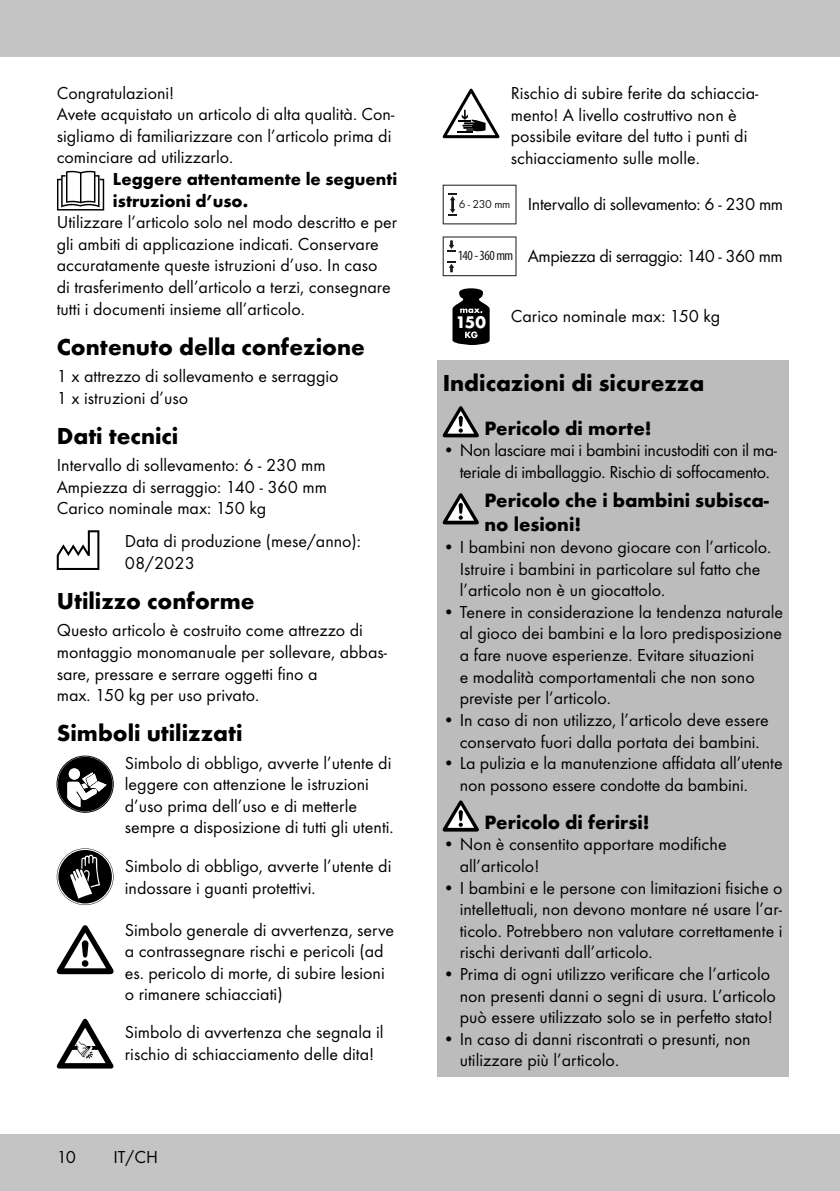
<style>
.page{position:relative;width:840px;height:1191px;background:#fff}
.page>*{position:absolute;margin:0;border:0;box-sizing:border-box;transform-origin:0 0}
.t1{font:700 24px "Futura TOT";color:#000}
.t2{font:700 20px/24px "Futura TOT";color:#000}
.t3{font:18px/21.6px "Futura TOT Boo";color:#000}
.t4{font:18px/21.6px "Futura TOT Boo";letter-spacing:-.02em;color:#000;text-align:center}
.t5{font:700 18px/21.6px "Futura TOT";color:#000}
.t6{font:18px "Futura TOT Boo";letter-spacing:-.025em;color:#000}
.t7{font:700 17.4px "Futura TOT";color:#fff}
.s1{font-size:12px;color:#1b181c}
.s2{font-family:"Myriad Pro";font-stretch:condensed;font-size:14px;color:#1b181c}
</style>
<div class="page">
<div style="left:0;top:1134px;width:839px;height:57px;background:#c5c4c4"></div>
<div style="left:0;top:0;width:839px;height:57px;background:#c5c4c4"></div>
<svg style="left:57px;top:171px;width:47px;height:39px"></svg>
<svg style="left:57px;top:530px;width:42px;height:40px"></svg>
<svg style="left:57px;top:756px;width:56px;height:56px"></svg>
<svg style="left:57px;top:848px;width:56px;height:57px"></svg>
<svg style="left:57px;top:925px;width:56px;height:49px"></svg>
<svg style="left:57px;top:1018px;width:56px;height:50px"></svg>
<div style="left:437px;top:360px;width:351px;height:41px;background:#bcbcbc"></div>
<div style="left:437px;top:396px;width:351px;height:48px;background:#bcbcbc"></div>
<div style="left:437px;top:425px;width:351px;height:63px;background:#bcbcbc"></div>
<div style="left:437px;top:474px;width:351px;height:67px;background:#bcbcbc"></div>
<div style="left:437px;top:522px;width:351px;height:84px;background:#bcbcbc"></div>
<div style="left:437px;top:587px;width:351px;height:127px;background:#bcbcbc"></div>
<div style="left:437px;top:695px;width:351px;height:62px;background:#bcbcbc"></div>
<div style="left:437px;top:738px;width:351px;height:63px;background:#bcbcbc"></div>
<div style="left:437px;top:796px;width:351px;height:42px;background:#bcbcbc"></div>
<div style="left:437px;top:820px;width:351px;height:62px;background:#bcbcbc"></div>
<div style="left:437px;top:863px;width:351px;height:105px;background:#bcbcbc"></div>
<div style="left:437px;top:949px;width:351px;height:84px;background:#bcbcbc"></div>
<div style="left:437px;top:1014px;width:351px;height:62px;background:#bcbcbc"></div>
<svg style="left:442px;top:89px;width:57px;height:49px"></svg>
<svg style="left:442px;top:185px;width:74px;height:39px"></svg>
<svg style="left:442px;top:236px;width:74px;height:40px"></svg>
<svg style="left:452px;top:288px;width:37px;height:57px"></svg>
<svg style="left:442px;top:406px;width:36px;height:31px"></svg>
<svg style="left:442px;top:493px;width:36px;height:31px"></svg>
<svg style="left:442px;top:800px;width:36px;height:31px"></svg>
<p class="t3" style="left:57px;top:82px;width:339px">Congratulazioni!<br>Avete acquistato un articolo di alta qualità. Con&shy;sigliamo di familiarizzare con l’articolo prima di cominciare ad utilizzarlo.</p>
<p class="t5" style="left:113px;top:168px;width:285px">Leggere attentamente le seguenti istruzioni d’uso.</p>
<p class="t3" style="left:57px;top:211px;width:341px">Utilizzare l’articolo solo nel modo descritto e per gli ambiti di applicazione indicati. Conservare accuratamente queste istruzioni d’uso. In caso<br>di trasferimento dell’articolo a terzi, consegnare tutti i documenti insieme all’articolo.</p>
<h1 class="t1" style="left:57px;top:332px;width:309px">Contenuto della confezione</h1>
<p class="t3" style="left:57px;top:365px;width:283px">1 x attrezzo di sollevamento e serraggio<br>1 x istruzioni d’uso</p>
<h1 class="t1" style="left:57px;top:421px;width:123px">Dati tecnici</h1>
<p class="t3" style="left:57px;top:454px;width:272px;text-align:justify">Intervallo di sollevamento: 6 - 230 mm Ampiezza di serraggio: 140 - 360 mm Carico nominale max: 150 kg</p>
<p class="t3" style="left:125px;top:530px;width:237px">Data di produzione (mese/anno):<br>08/2023</p>
<h1 class="t1" style="left:57px;top:586px;width:199px">Utilizzo conforme</h1>
<p class="t3" style="left:57px;top:619px;width:331px">Questo articolo è costruito come attrezzo di montaggio monomanuale per sollevare, abbas&shy;sare, pressare e serrare oggetti fino a<br>max. 150 kg per uso privato.</p>
<h1 class="t1" style="left:57px;top:718px;width:187px">Simboli utilizzati</h1>
<p class="t3" style="left:125px;top:751px;width:270px">Simbolo di obbligo, avverte l’utente di leggere con attenzione le istruzioni d’uso prima dell’uso e di metterle sempre a disposizione di tutti gli utenti.</p>
<p class="t3" style="left:125px;top:855px;width:268px">Simbolo di obbligo, avverte l’utente di indossare i guanti protettivi.</p>
<p class="t3" style="left:125px;top:918px;width:271px">Simbolo generale di avvertenza, serve a contrassegnare rischi e pericoli (ad es. pericolo di morte, di subire lesioni o rimanere schiacciati)</p>
<p class="t3" style="left:125px;top:1021px;width:260px">Simbolo di avvertenza che segnala il rischio di schiacciamento delle dita!</p>
<p class="t3" style="left:57px;top:1146px;width:21px">10</p>
<p class="t3" style="left:113px;top:1146px;width:46px">IT/CH</p>
<p class="t3" style="left:510px;top:82px;width:249px">Rischio di subire ferite da schiaccia&shy;mento! A livello costruttivo non è possibile evitare del tutto i punti di schiacciamento sulle molle.</p>
<p class="t4" style="left:458px;top:193px;width:326px"><span class="s1">6 - 230 mm</span> Intervallo di sollevamento: 6 - 230 mm</p>
<p class="t6" style="left:457px;top:245px;width:326px"><span class="s2">140 - 360 mm</span> Ampiezza di serraggio: 140 - 360 mm</p>
<p class="t7" style="left:455px;top:311px;width:32px">150</p>
<p class="t3" style="left:510px;top:305px;width:211px">Carico nominale max: 150 kg</p>
<h1 class="t1" style="left:442px;top:368px;width:263px">Indicazioni di sicurezza</h1>
<p class="t2" style="left:484px;top:415px;width:168px">Pericolo di morte!</p>
<p class="t4" style="left:442px;top:439px;width:336px">• Non lasciare mai i bambini incustoditi con il ma&shy;teriale di imballaggio. Rischio di soffocamento.</p>
<p class="t2" style="left:484px;top:488px;width:286px">Pericolo che i bambini subisca&shy;no lesioni!</p>
<p class="t3" style="left:459px;top:536px;width:313px;text-indent:-17px">• I bambini non devono giocare con l’articolo.<br>Istruire i bambini in particolare sul fatto che l’articolo non è un giocattolo.</p>
<p class="t3" style="left:459px;top:601px;width:325px;text-indent:-17px">• Tenere in considerazione la tendenza naturale al gioco dei bambini e la loro predisposizione a fare nuove esperienze. Evitare situazioni<br>e modalità comportamentali che non sono previste per l’articolo.</p>
<p class="t3" style="left:442px;top:709px;width:327px;text-align:center">• In caso di non utilizzo, l’articolo deve essere conservato fuori dalla portata dei bambini.</p>
<p class="t3" style="left:459px;top:752px;width:324px;text-indent:-17px">• La pulizia e la manutenzione affidata all’utente non possono essere condotte da bambini.</p>
<p class="t2" style="left:484px;top:809px;width:166px">Pericolo di ferirsi!</p>
<p class="t3" style="left:459px;top:833px;width:268px;text-indent:-17px">• Non è consentito apportare modifiche all’articolo!</p>
<p class="t3" style="left:459px;top:876px;width:324px;text-align:justify;text-indent:-17px">• I bambini e le persone con limitazioni fisiche o intellettuali, non devono montare né usare l’ar&shy;ticolo. Potrebbero non valutare correttamente i rischi derivanti dall’articolo.</p>
<p class="t3" style="left:459px;top:963px;width:317px;text-indent:-17px">• Prima di ogni utilizzo verificare che l’articolo non presenti danni o segni di usura. L’articolo può essere utilizzato solo se in perfetto stato!</p>
<p class="t3" style="left:459px;top:1028px;width:292px;text-indent:-17px">• In caso di danni riscontrati o presunti, non utilizzare più l’articolo.</p>
</div>
